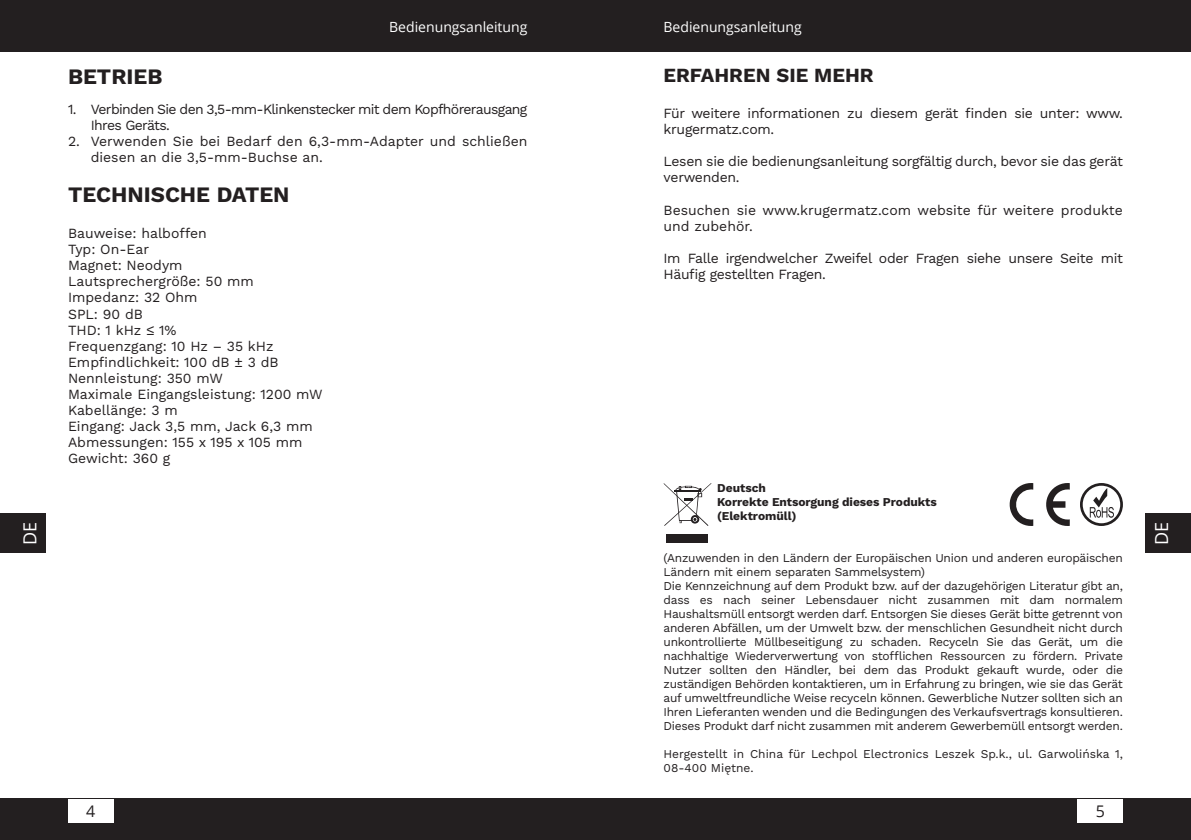
<style>
.page{position:relative;width:1191px;height:840px;background:#fff}
.page>*{position:absolute;margin:0;border:0;box-sizing:border-box;transform-origin:0 0}
.t1{font:700 22px "Work Sans";color:#231f20}
.t2{font:700 20px "Work Sans";color:#231f20}
.t3{font:18px "Open Sans";color:#fff}
.t4{font:16px "Open Sans";color:#231f20}
.t5{font:14px/16px "Work Sans";letter-spacing:-.005em;color:#231f20}
.t6{font:14px/16px "Work Sans";letter-spacing:-.025em;color:#231f20}
.t7{font:14px/16px "Work Sans";letter-spacing:-.045em;color:#231f20}
.t8{font:14px "Open Sans";color:#fff}
.t9{font:12px/14px "Work Sans";letter-spacing:-.02em;color:#231f20}
.t10{font:12px/14px "Work Sans";color:#231f20}
.t11{font:700 12px/14px "Work Sans";letter-spacing:-.005em;color:#231f20}
</style>
<div class="page">
<div style="left:0;top:0;width:1191px;height:51px;background:#231f20"></div>
<div style="left:0;top:798px;width:1191px;height:41px;background:#231f20"></div>
<div style="left:0;top:513px;width:45px;height:39px;background:#231f20"></div>
<div style="left:68px;top:798px;width:45px;height:24px;background:#fff"></div>
<div style="left:1077px;top:798px;width:46px;height:24px;background:#fff"></div>
<div style="left:1145px;top:513px;width:46px;height:39px;background:#231f20"></div>
<div style="left:666px;top:534px;width:42px;height:8px;background:#231f20"></div>
<svg style="left:663px;top:483px;width:48px;height:42px"></svg>
<svg style="left:1009px;top:483px;width:60px;height:43px"></svg>
<svg style="left:1080px;top:483px;width:43px;height:42px"></svg>
<h3 class="t3" style="left:23px;top:544px;width:25px;rotate:-90deg">DE</h3>
<p class="t8" style="left:389px;top:22px;width:140px">Bedienungsanleitung</p>
<p class="t8" style="left:663px;top:22px;width:140px">Bedienungsanleitung</p>
<h1 class="t1" style="left:68px;top:64px;width:96px">BETRIEB</h1>
<p class="t7" style="left:91px;top:101px;width:438px;text-indent:-23px">1. Verbinden Sie den 3,5-mm-Klinkenstecker mit dem Kopfhörerausgang<br>Ihres Geräts.</p>
<p class="t5" style="left:91px;top:133px;width:438px;text-indent:-23px">2. Verwenden Sie bei Bedarf den 6,3-mm-Adapter und schließen diesen an die 3,5-mm-Buchse an.</p>
<h1 class="t1" style="left:68px;top:182px;width:223px">TECHNISCHE DATEN</h1>
<p class="t5" style="left:68px;top:225px;width:256px">Bauweise: halboffen<br>Typ: On-Ear<br>Magnet: Neodym<br>Lautsprechergröße: 50 mm<br>Impedanz: 32 Ohm<br>SPL: 90 dB<br>THD: 1 kHz ≤ 1%<br>Frequenzgang: 10 Hz – 35 kHz<br>Empfindlichkeit: 100 dB ± 3 dB<br>Nennleistung: 350 mW<br>Maximale Eingangsleistung: 1200 mW<br>Kabellänge: 3 m<br>Eingang: Jack 3,5 mm, Jack 6,3 mm<br>Abmessungen: 155 x 195 x 105 mm<br>Gewicht: 360 g</p>
<h2 class="t2" style="left:663px;top:64px;width:212px">ERFAHREN SIE MEHR</h2>
<p class="t5" style="left:663px;top:105px;width:461px">Für weitere informationen zu diesem gerät finden sie unter: www. krugermatz.com.</p>
<p class="t5" style="left:663px;top:153px;width:461px">Lesen sie die bedienungsanleitung sorgfältig durch, bevor sie das gerät verwenden.</p>
<p class="t5" style="left:663px;top:201px;width:461px">Besuchen sie www.krugermatz.com website für weitere produkte und zubehör.</p>
<p class="t6" style="left:663px;top:249px;width:461px">Im Falle irgendwelcher Zweifel oder Fragen siehe unsere Seite mit<br>Häufig gestellten Fragen.</p>
<p class="t11" style="left:717px;top:480px;width:221px">Deutsch<br>Korrekte Entsorgung dieses Produkts (Elektromüll)</p>
<p class="t9" style="left:663px;top:550px;width:461px">(Anzuwenden in den Ländern der Europäischen Union und anderen europäischen Ländern mit einem separaten Sammelsystem)<br>Die Kennzeichnung auf dem Produkt bzw. auf der dazugehörigen Literatur gibt an, dass es nach seiner Lebensdauer nicht zusammen mit dam normalem Haushaltsmüll entsorgt werden darf. Entsorgen Sie dieses Gerät bitte getrennt von anderen Abfällen, um der Umwelt bzw. der menschlichen Gesundheit nicht durch unkontrollierte Müllbeseitigung zu schaden. Recyceln Sie das Gerät, um die nachhaltige Wiederverwertung von stofflichen Ressourcen zu fördern. Private Nutzer sollten den Händler, bei dem das Produkt gekauft wurde, oder die zuständigen Behörden kontaktieren, um in Erfahrung zu bringen, wie sie das Gerät auf umweltfreundliche Weise recyceln können. Gewerbliche Nutzer sollten sich an Ihren Lieferanten wenden und die Bedingungen des Verkaufsvertrags konsultieren.<br>Dieses Produkt darf nicht zusammen mit anderem Gewerbemüll entsorgt werden.</p>
<p class="t10" style="left:663px;top:746px;width:461px">Hergestellt in China für Lechpol Electronics Leszek Sp.k., ul. Garwolińska 1,<br>08-400 Miętne.</p>
<h3 class="t4" style="left:86px;top:804px;width:11px">4</h3>
<h3 class="t4" style="left:1095px;top:804px;width:11px">5</h3>
<h3 class="t3" style="left:1154px;top:544px;width:25px;rotate:-90deg">DE</h3>
</div>
